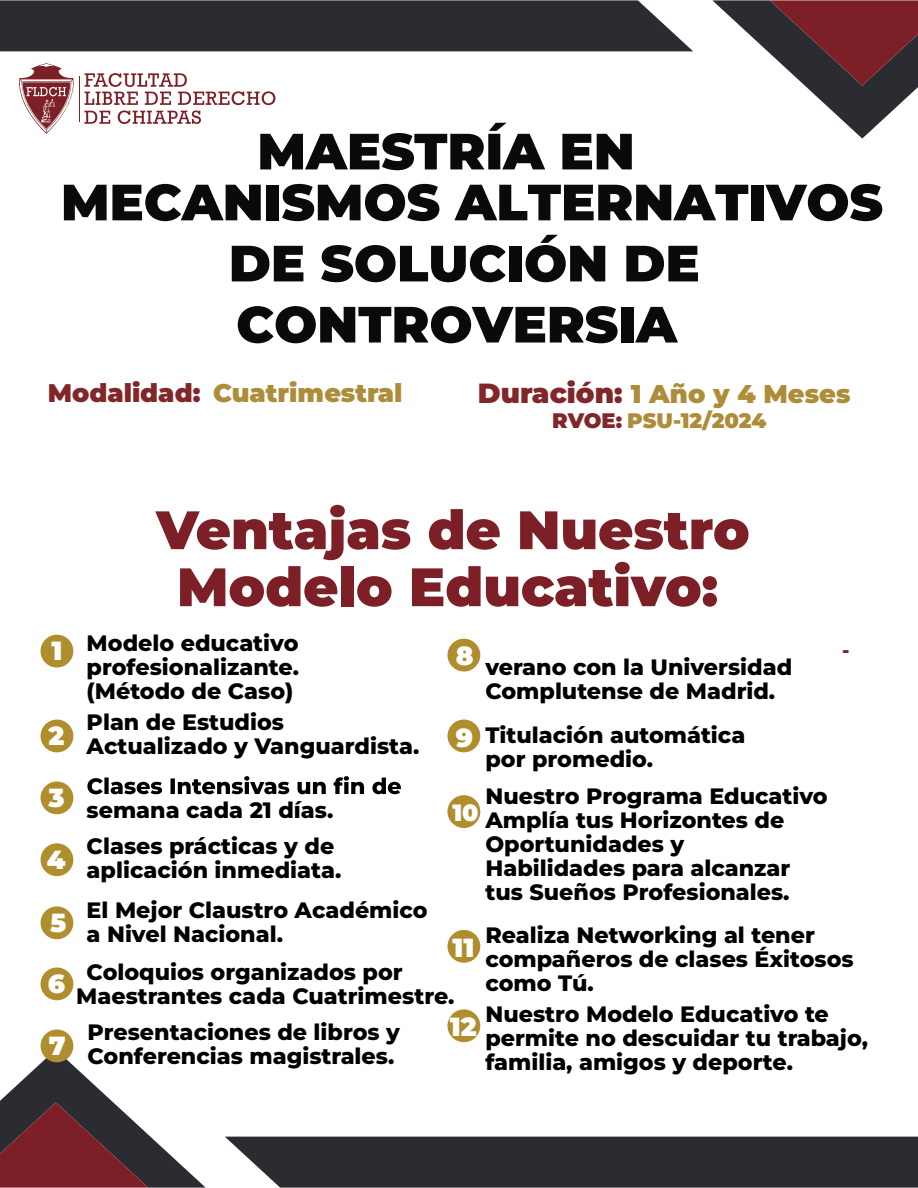
<style>
.page{position:relative;width:918px;height:1188px;background:#fff}
.page>*{position:absolute;margin:0;border:0;box-sizing:border-box;transform-origin:0 0}
.t1{font:900 54px/57px "Montserrat";color:#7d1f26;text-align:center}
.t2{font:900 50.85px/50.8px "Montserrat";color:#0b090c}
.t3{font:900 26.25px "Montserrat";color:#fff}
.t4{font:900 25.65px "Montserrat";color:#ae8d3a}
.t5{font:900 25.5px "Montserrat";color:#ae8d3a}
.t6{font:900 23.55px "Montserrat";color:#fff}
.t7{font:800 22.2px/24px "Montserrat";color:#000001}
.t8{font:900 21px "Montserrat";color:#ae8d3a}
.t9{font:800 19.2px "Montserrat";color:#7d1f26}
.s1{color:#81272a}
.s2{font-size:27.75px;color:#81272a}
</style>
<div class="page">
<svg style="left:0;top:1050px;width:206px;height:138px"></svg>
<div style="left:225px;top:1137px;width:693px;height:51px;background:#2b2c31"></div>
<svg style="left:712px;top:0;width:206px;height:139px"></svg>
<div style="left:0;top:0;width:693px;height:51px;background:#2b2c31"></div>
<svg style="left:19px;top:63px;width:256px;height:71px"></svg>
<div style="left:447px;top:930px;width:33px;height:33px;background:#b08d2d;border-radius:50%"></div>
<div style="left:447px;top:1009px;width:33px;height:33px;background:#b08d2d;border-radius:50%"></div>
<div style="left:447px;top:795px;width:33px;height:33px;background:#b08d2d;border-radius:50%"></div>
<div style="left:447px;top:720px;width:33px;height:32px;background:#b08d2d;border-radius:50%"></div>
<div style="left:447px;top:639px;width:33px;height:33px;background:#b08d2d;border-radius:50%"></div>
<div style="left:41px;top:635px;width:32px;height:33px;background:#b08d2d;border-radius:50%"></div>
<div style="left:41px;top:720px;width:32px;height:32px;background:#b08d2d;border-radius:50%"></div>
<svg style="left:87px;top:776px;width:314px;height:18px"></svg>
<div style="left:41px;top:781px;width:32px;height:33px;background:#b08d2d;border-radius:50%"></div>
<div style="left:41px;top:843px;width:32px;height:33px;background:#b08d2d;border-radius:50%"></div>
<div style="left:41px;top:906px;width:32px;height:33px;background:#b08d2d;border-radius:50%"></div>
<div style="left:41px;top:968px;width:32px;height:32px;background:#b08d2d;border-radius:50%"></div>
<div style="left:41px;top:1030px;width:32px;height:32px;background:#b08d2d;border-radius:50%"></div>
<h2 class="t2" style="left:61px;top:123px;width:823px;text-indent:196px">MAESTRÍA EN<br>MECANISMOS ALTERNATIVOS</h2>
<h2 class="t2" style="left:229px;top:230px;width:472px;line-height:61.1px">DE SOLUCIÓN DE<br>CONTROVERSIA</h2>
<p class="t5" style="left:48px;top:374px;width:356px"><span class="s1">Modalidad:</span> Cuatrimestral</p>
<p class="t4" style="left:478px;top:374px;width:374px"><span class="s2">Duración:</span> 1 Año y 4 Meses</p>
<p class="t8" style="left:552px;top:404px;width:216px"><span class="s1">RVOE:</span> PSU-12/2024</p>
<p class="t3" style="left:52px;top:631px;width:12px">1</p>
<p class="t3" style="left:49px;top:716px;width:17px">2</p>
<h1 class="t1" style="left:156px;top:498px;width:595px">Ventajas de Nuestro<br>Modelo Educativo:</h1>
<p class="t7" style="left:87px;top:630px;width:214px;text-align:justify">Modelo educativo profesionalizante. (Método de Caso)</p>
<p class="t7" style="left:87px;top:709px;width:334px">Plan de Estudios<br>Actualizado y Vanguardista.</p>
<p class="t3" style="left:456px;top:636px;width:19px">8</p>
<p class="t3" style="left:456px;top:718px;width:19px">9</p>
<p class="t7" style="left:485px;top:654px;width:308px">verano con la Universidad<br>Complutense de Madrid.</p>
<p class="t7" style="left:485px;top:722px;width:261px">Titulación automática por promedio.</p>
<p class="t9" style="left:842px;top:636px;width:9px">-</p>
<p class="t7" style="left:485px;top:783px;width:344px">Nuestro Programa Educativo<br>Amplía tus Horizontes de<br>Oportunidades y<br>Habilidades para alcanzar tus Sueños Profesionales.</p>
<p class="t3" style="left:49px;top:778px;width:18px">3</p>
<p class="t7" style="left:47px;top:833px;width:296px;text-indent:40px">Clases prácticas y de<br><sup>4</sup> aplicación inmediata.</p>
<p class="t7" style="left:87px;top:897px;width:342px">El Mejor Claustro Académico a Nivel Nacional.</p>
<p class="t7" style="left:87px;top:797px;width:248px">semana cada 21 días.</p>
<p class="t6" style="left:452px;top:795px;width:28px">10</p>
<p class="t3" style="left:50px;top:903px;width:18px">5</p>
<p class="t7" style="left:485px;top:922px;width:370px">Realiza Networking al tener compañeros de clases Éxitosos como Tú.</p>
<p class="t3" style="left:453px;top:928px;width:23px">11</p>
<p class="t7" style="left:76px;top:959px;width:380px;text-indent:11px">Coloquios organizados por<br>Maestrantes cada Cuatrimestre.</p>
<p class="t3" style="left:48px;top:964px;width:19px">6</p>
<p class="t7" style="left:485px;top:1001px;width:384px">Nuestro Modelo Educativo te permite no descuidar tu trabajo, familia, amigos y deporte.</p>
<p class="t3" style="left:450px;top:1007px;width:28px">12</p>
<p class="t7" style="left:88px;top:1019px;width:314px">Presentaciones de libros y<br>Conferencias magistrales.</p>
<p class="t3" style="left:49px;top:1026px;width:18px">7</p>
</div>
